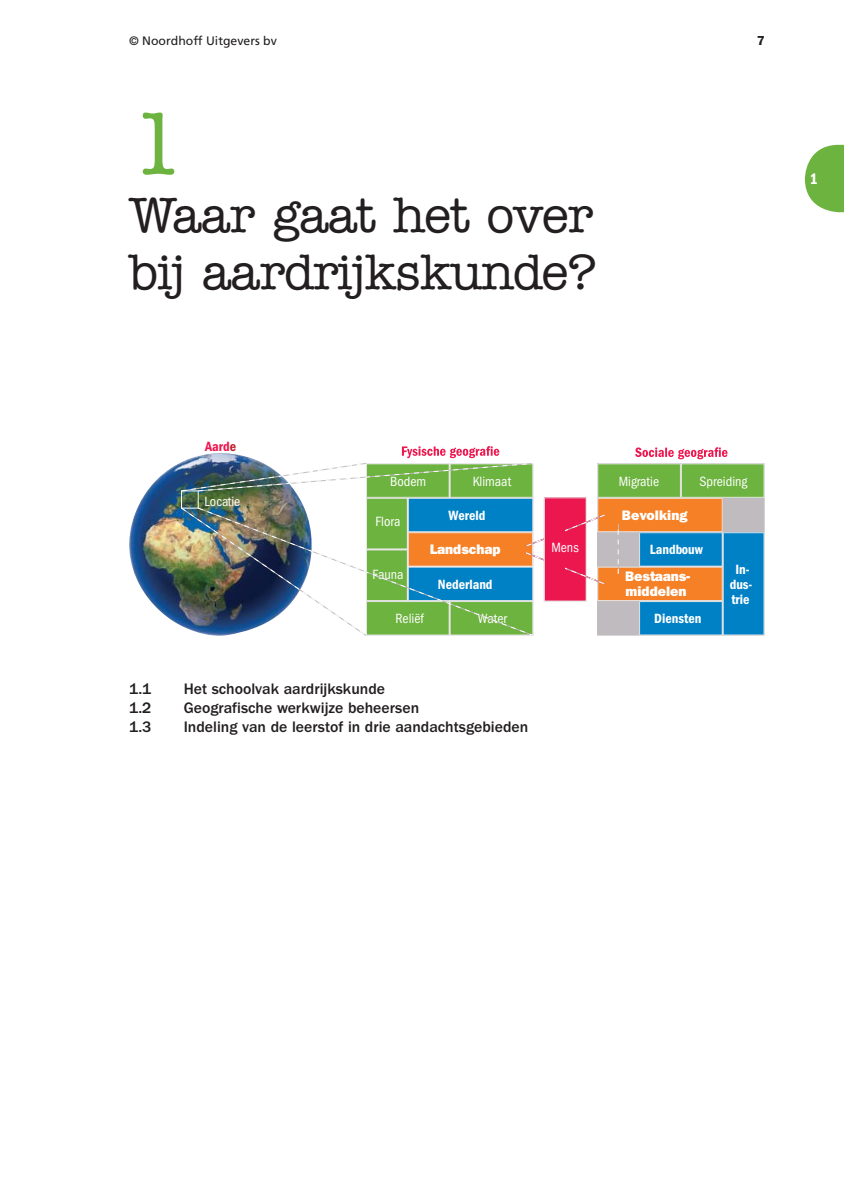
<style>
.page{position:relative;width:844px;height:1191px;background:#fff}
.page>*{position:absolute;margin:0;border:0;box-sizing:border-box;transform-origin:0 0}
.t1{font:500 89.25px "American Typewriter Std";color:#6db33f}
.t2{font:500 49.88px/57.8px "American Typewriter Std";letter-spacing:-.025em;color:#231f20}
.t3{font:500 15.75px "ITC Franklin Gothic Std";color:#231f20}
.t4{font:15.75px "ITC Franklin Gothic Std Dm Cd";color:#fff}
.t5{font:condensed 13.83px "ITC Franklin Gothic Std";color:#fff}
.t6{font:13.83px/14.7px "ITC Franklin Gothic Std Dm Cd";color:#fff;text-align:center}
.t7{font:13.83px/14.7px "ITC Franklin Gothic Std Hvy";color:#fff}
.t8{font:13.83px "ITC Franklin Gothic Std Dm Cd";color:#ed174f}
.t9{font:600 13.12px "ITC Franklin Gothic Std";color:#231f20}
.t10{font:12.25px "Frutiger LT Std";color:#231f20}
</style>
<div class="page">
<svg style="left:804px;top:145px;width:39px;height:67px"></svg>
<img style="left:129px;top:462px;width:52px;height:164px">
<img style="left:181px;top:446px;width:583px;height:190px">
<p class="t10" style="left:129px;top:34px;width:149px">© Noordhoff Uitgevers bv</p>
<p class="t9" style="left:756px;top:35px;width:9px">7</p>
<h1 class="t1" style="left:129px;top:109px;width:60px">1</h1>
<h2 class="t2" style="left:129px;top:191px;width:469px">Waar gaat het over bij aardrijkskunde?</h2>
<p class="t4" style="left:809px;top:172px;width:10px">1</p>
<p class="t8" style="left:205px;top:441px;width:32px">Aarde</p>
<p class="t5" style="left:204px;top:496px;width:37px">Locatie</p>
<p class="t5" style="left:390px;top:476px;width:38px">Bodem</p>
<p class="t5" style="left:472px;top:476px;width:40px">Klimaat</p>
<p class="t5" style="left:618px;top:476px;width:42px">Migratie</p>
<p class="t5" style="left:699px;top:476px;width:49px">Spreiding</p>
<p class="t6" style="left:448px;top:509px;width:38px">Wereld</p>
<p class="t7" style="left:429px;top:544px;width:72px">Landschap</p>
<p class="t7" style="left:621px;top:509px;width:67px">Bevolking</p>
<p class="t5" style="left:375px;top:516px;width:26px">Flora</p>
<p class="t5" style="left:551px;top:542px;width:29px">Mens</p>
<p class="t6" style="left:649px;top:543px;width:55px">Landbouw</p>
<p class="t5" style="left:372px;top:569px;width:33px">Fauna</p>
<p class="t6" style="left:438px;top:578px;width:56px">Nederland</p>
<p class="t5" style="left:395px;top:613px;width:30px">Reliëf</p>
<p class="t5" style="left:477px;top:613px;width:31px">Water</p>
<p class="t7" style="left:625px;top:571px;width:66px">Bestaans&shy;middelen</p>
<p class="t6" style="left:654px;top:612px;width:49px">Diensten</p>
<p class="t6" style="left:729px;top:563px;width:24px">In&shy;dus&shy;trie</p>
<p class="t3" style="left:129px;top:682px;width:24px">1.1</p>
<p class="t3" style="left:184px;top:682px;width:203px">Het schoolvak aardrijkskunde</p>
<p class="t3" style="left:129px;top:702px;width:24px">1.2</p>
<p class="t3" style="left:184px;top:702px;width:237px">Geografische werkwijze beheersen</p>
<p class="t3" style="left:129px;top:721px;width:24px">1.3</p>
<p class="t3" style="left:184px;top:721px;width:346px">Indeling van de leerstof in drie aandachtsgebieden</p>
</div>
